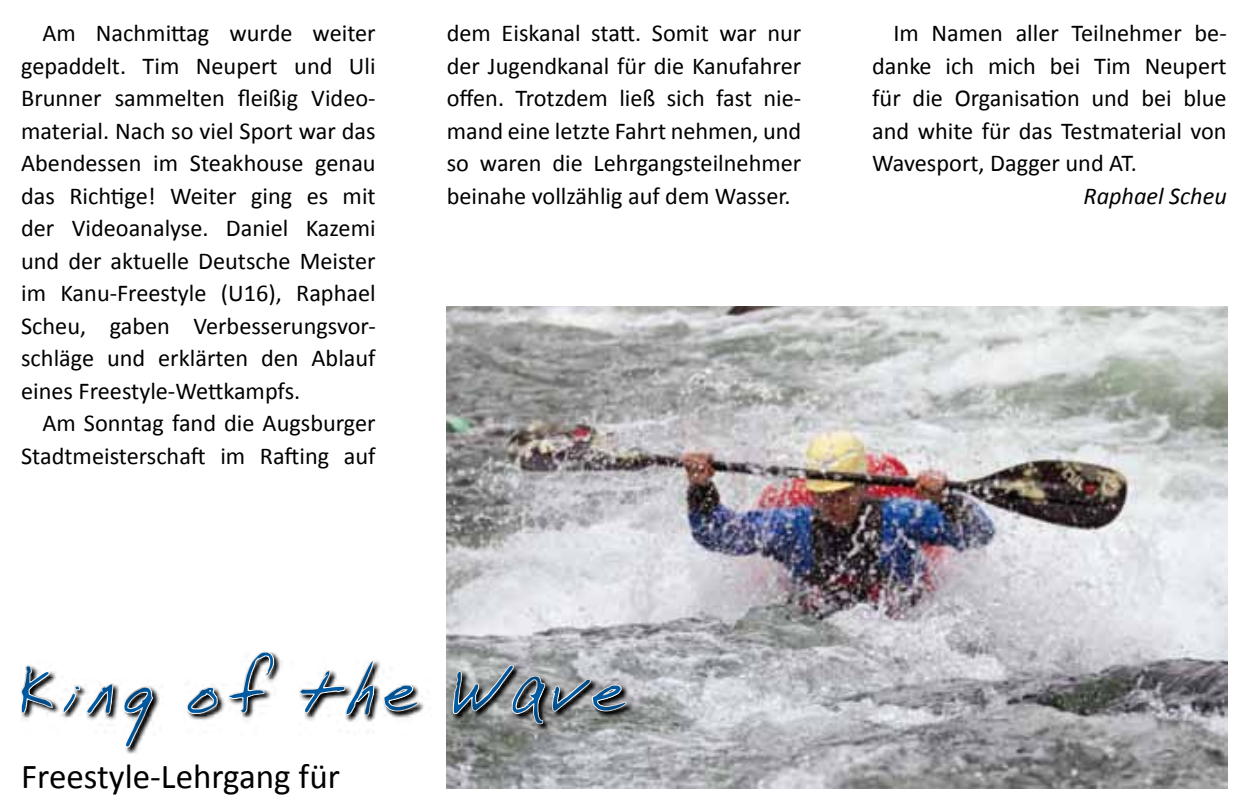
<style>
.page{position:relative;width:1249px;height:805px;background:#fff}
.page>*{position:absolute;margin:0;border:0;box-sizing:border-box;transform-origin:0 0}
.t1{font:70px "SF Mike";letter-spacing:.155em;color:#005ea8}
.t2{font:35px "Calibri";color:#000}
.t3{font:24.25px/32.5px "Calibri";color:#000;text-align:justify}
.t4{font:italic 24.25px "Calibri";color:#000}
</style>
<div class="page">
<img style="left:446px;top:306px;width:780px;height:482px">
<div style="left:0;top:643px;width:651px;height:110px;background:#000;opacity:.5"></div>
<p class="t3" style="left:21px;top:17px;width:356px;text-indent:21px">Am Nachmittag wurde weiter gepaddelt. Tim Neupert und Uli Brunner sammelten fleißig Video&shy;material. Nach so viel Sport war das Abendessen im Steakhouse genau das Richtige! Weiter ging es mit der Videoanalyse. Daniel Kazemi und der aktuelle Deutsche Meister im Kanu-Freestyle (U16), Raphael Scheu, gaben Verbesserungsvor&shy;schläge und erklärten den Ablauf eines Freestyle-Wettkampfs.</p>
<p class="t3" style="left:21px;top:407px;width:356px;text-align:right">Am Sonntag fand die Augsburger<br>Stadtmeisterschaft im Rafting auf</p>
<p class="t3" style="left:446px;top:17px;width:356px">dem Eiskanal statt. Somit war nur der Jugendkanal für die Kanufahrer offen. Trotzdem ließ sich fast nie&shy;mand eine letzte Fahrt nehmen, und so waren die Lehrgangsteilnehmer beinahe vollzählig auf dem Wasser.</p>
<p class="t3" style="left:872px;top:17px;width:356px;text-indent:21px">Im Namen aller Teilnehmer be&shy;danke ich mich bei Tim Neupert für die Organisation und bei blue and white für das Testmaterial von Wavesport, Dagger und AT.</p>
<p class="t4" style="left:1083px;top:179px;width:145px">Raphael Scheu</p>
<h1 class="t1" style="left:21px;top:650px;width:606px">King of the Wave</h1>
<h2 class="t2" style="left:21px;top:754px;width:320px">Freestyle-Lehrgang für</h2>
</div>
